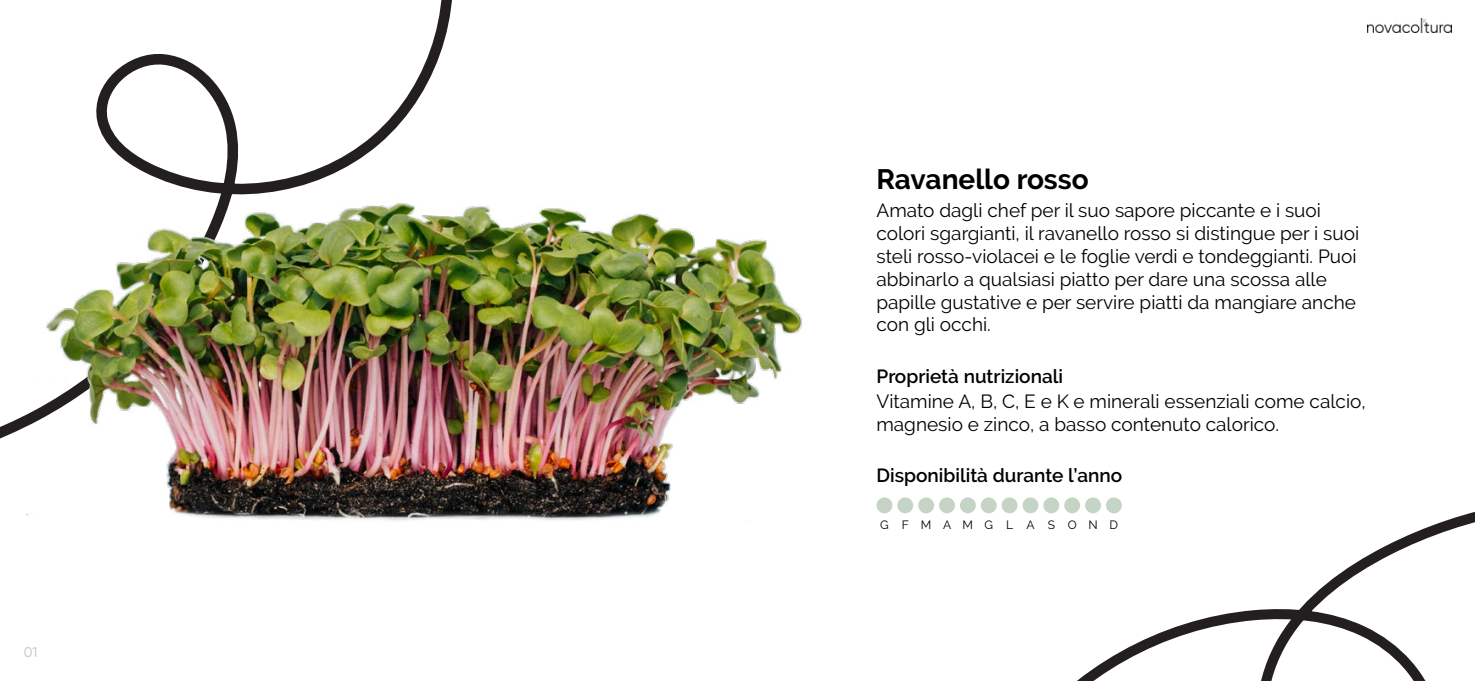
<style>
.page{position:relative;width:1475px;height:681px;background:#fff}
.page>*{position:absolute;margin:0;border:0;box-sizing:border-box;transform-origin:0 0}
.t1{font:700 28px "Raleway";color:#000}
.t2{font:19px/22.8px "Raleway";color:#000}
.t3{font:600 19px "Raleway";color:#000}
.t4{font:500 14px "Gilroy";color:#c5d4c2}
.t5{font:12px "Raleway";letter-spacing:.995em;color:#000}
</style>
<div class="page">
<svg style="left:1078px;top:502px;width:396px;height:178px"></svg>
<svg style="left:0;top:0;width:452px;height:439px"></svg>
<img style="left:16px;top:173px;width:786px;height:348px">
<img style="left:1367px;top:18px;width:83px;height:15px">
<div style="left:876px;top:485px;width:245px;height:57px;background:#fff"></div>
<div style="left:876px;top:497px;width:16px;height:16px;background:#c5d4c4;border-radius:50%"></div>
<div style="left:897px;top:497px;width:16px;height:16px;background:#c5d4c4;border-radius:50%"></div>
<div style="left:918px;top:497px;width:15px;height:16px;background:#c5d4c4;border-radius:50%"></div>
<div style="left:938px;top:497px;width:16px;height:16px;background:#c5d4c4;border-radius:50%"></div>
<div style="left:959px;top:497px;width:16px;height:16px;background:#c5d4c4;border-radius:50%"></div>
<div style="left:980px;top:497px;width:16px;height:16px;background:#c5d4c4;border-radius:50%"></div>
<div style="left:1001px;top:497px;width:16px;height:16px;background:#c5d4c4;border-radius:50%"></div>
<div style="left:1022px;top:497px;width:16px;height:16px;background:#c5d4c4;border-radius:50%"></div>
<div style="left:1043px;top:497px;width:16px;height:16px;background:#c5d4c4;border-radius:50%"></div>
<div style="left:1064px;top:497px;width:15px;height:16px;background:#c5d4c4;border-radius:50%"></div>
<div style="left:1084px;top:497px;width:16px;height:16px;background:#c5d4c4;border-radius:50%"></div>
<div style="left:1105px;top:497px;width:16px;height:16px;background:#c5d4c4;border-radius:50%"></div>
<p class="t4" style="left:24px;top:643px;width:15px">01</p>
<h1 class="t1" style="left:876px;top:163px;width:214px">Ravanello rosso</h1>
<p class="t2" style="left:876px;top:199px;width:484px">Amato dagli chef per il suo sapore piccante e i suoi colori sgargianti, il ravanello rosso si distingue per i suoi steli rosso-violacei e le foglie verdi e tondeggianti. Puoi abbinarlo a qualsiasi piatto per dare una scossa alle papille gustative e per servire piatti da mangiare anche con gli occhi.</p>
<p class="t3" style="left:876px;top:365px;width:188px">Proprietà nutrizionali</p>
<p class="t2" style="left:876px;top:389px;width:490px">Vitamine A, B, C, E e K e minerali essenziali come calcio, magnesio e zinco, a basso contenuto calorico.</p>
<p class="t3" style="left:876px;top:464px;width:247px">Disponibilità durante l’anno</p>
<p class="t5" style="left:880px;top:517px;width:239px">GFMAMGL ASOND</p>
</div>
